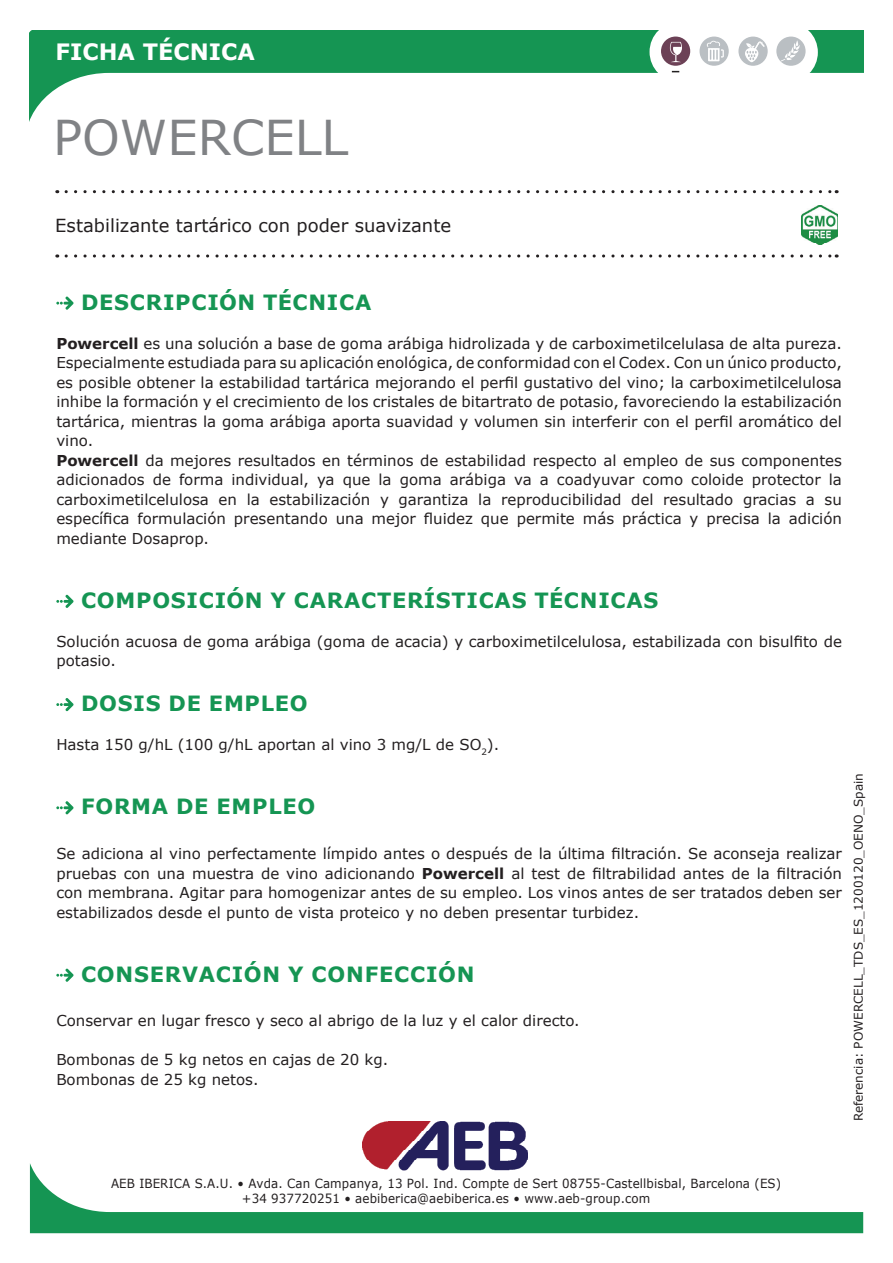
<style>
.page{position:relative;width:893px;height:1263px;background:#fff}
.page>*{position:absolute;margin:0;border:0;box-sizing:border-box;transform-origin:0 0}
.t1{font:48px "Verdana";color:#808285}
.t2{font:700 22.5px "Verdana";color:#fff}
.t3{font:700 21px "Verdana";letter-spacing:.035em;color:#159553}
.t4{font:18px "Verdana";color:#231f20}
.t5{font:15px/19.5px "Verdana";color:#231f20}
.t6{font:12.6px/15.1px "Verdana";letter-spacing:.01em;color:#231f20;text-align:center;scale:.94 1}
.t7{font:12px "Verdana";color:#231f20}
.s1{font-weight:700}
</style>
<div class="page">
<img style="left:363px;top:1121px;width:164px;height:42px">
<svg style="left:30px;top:1163px;width:833px;height:70px"></svg>
<svg style="left:30px;top:30px;width:833px;height:89px"></svg>
<div style="left:651px;top:22px;width:167px;height:60px;background:#fff;border-radius:30px"></div>
<div style="left:776px;top:37px;width:30px;height:29px;background:#babfc3;border-radius:50%"></div>
<svg style="left:781px;top:40px;width:19px;height:21px"></svg>
<div style="left:738px;top:37px;width:30px;height:29px;background:#babfc3;border-radius:50%"></div>
<div style="left:661px;top:37px;width:29px;height:29px;background:#6c4156;border-radius:50%"></div>
<div style="left:699px;top:37px;width:30px;height:29px;background:#babfc3;border-radius:50%"></div>
<svg style="left:707px;top:41px;width:17px;height:20px"></svg>
<svg style="left:670px;top:42px;width:12px;height:20px"></svg>
<svg style="left:745px;top:41px;width:20px;height:21px"></svg>
<svg style="left:66px;top:190px;width:771px;height:3px"></svg>
<svg style="left:66px;top:254px;width:771px;height:4px"></svg>
<svg style="left:56px;top:297px;width:18px;height:13px"></svg>
<svg style="left:56px;top:595px;width:18px;height:13px"></svg>
<svg style="left:56px;top:698px;width:18px;height:13px"></svg>
<svg style="left:56px;top:801px;width:18px;height:13px"></svg>
<svg style="left:56px;top:969px;width:18px;height:13px"></svg>
<img style="left:802px;top:206px;width:36px;height:38px">
<h2 class="t2" style="left:56px;top:36px;width:201px">FICHA TÉCNICA</h2>
<h1 class="t1" style="left:53px;top:104px;width:297px">POWERCELL</h1>
<p class="t4" style="left:55px;top:213px;width:397px">Estabilizante tartárico con poder suavizante</p>
<h3 class="t3" style="left:81px;top:287px;width:292px">DESCRIPCIÓN TÉCNICA</h3>
<p class="t5" style="left:56px;top:333px;width:787px"><span class="s1">Powercell</span> es una solución a base de goma arábiga hidrolizada y de carboximetilcelulasa de alta pureza.<br>Especialmente estudiada para su aplicación enológica, de conformidad con el Codex. Con un único producto, es posible obtener la estabilidad tartárica mejorando el perfil gustativo del vino; la carboximetilcelulosa inhibe la formación y el crecimiento de los cristales de bitartrato de potasio, favoreciendo la estabilización tartárica, mientras la goma arábiga aporta suavidad y volumen sin interferir con el perfil aromático del vino.<br><span class="s1">Powercell</span> da mejores resultados en términos de estabilidad respecto al empleo de sus componentes adicionados de forma individual, ya que la goma arábiga va a coadyuvar como coloide protector la carboximetilcelulosa en la estabilización y garantiza la reproducibilidad del resultado gracias a su específica formulación presentando una mejor fluidez que permite más práctica y precisa la adición mediante Dosaprop.</p>
<h3 class="t3" style="left:81px;top:585px;width:579px">COMPOSICIÓN Y CARACTERÍSTICAS TÉCNICAS</h3>
<p class="t5" style="left:56px;top:631px;width:787px">Solución acuosa de goma arábiga (goma de acacia) y carboximetilcelulosa, estabilizada con bisulfito de potasio.</p>
<h3 class="t3" style="left:81px;top:689px;width:228px">DOSIS DE EMPLEO</h3>
<p class="t5" style="left:56px;top:735px;width:444px">Hasta 150 g/hL (100 g/hL aportan al vino 3 mg/L de SO<sub>2</sub>).</p>
<h3 class="t3" style="left:81px;top:792px;width:236px">FORMA DE EMPLEO</h3>
<p class="t5" style="left:56px;top:844px;width:787px;text-align:justify">Se adiciona al vino perfectamente límpido antes o después de la última filtración. Se aconseja realizar pruebas con una muestra de vino adicionando <span class="s1">Powercell</span> al test de filtrabilidad antes de la filtración con membrana. Agitar para homogenizar antes de su empleo. Los vinos antes de ser tratados deben ser estabilizados desde el punto de vista proteico y no deben presentar turbidez.</p>
<h3 class="t3" style="left:81px;top:959px;width:395px">CONSERVACIÓN Y CONFECCIÓN</h3>
<p class="t5" style="left:56px;top:1011px;width:525px">Conservar en lugar fresco y seco al abrigo de la luz y el calor directo.</p>
<p class="t5" style="left:56px;top:1050px;width:333px">Bombonas de 5 kg netos en cajas de 20 kg.<br>Bombonas de 25 kg netos.</p>
<p class="t7" style="left:850px;top:1121px;width:350px;rotate:-90deg">Referencia: POWERCELL_TDS_ES_1200120_OENO_Spain</p>
<p class="t6" style="left:111px;top:1175px;width:714px">AEB IBERICA S.A.U. • Avda. Can Campanya, 13 Pol. Ind. Compte de Sert 08755-Castellbisbal, Barcelona (ES) +34 937720251 • aebiberica@aebiberica.es • www.aeb-group.com</p>
</div>
